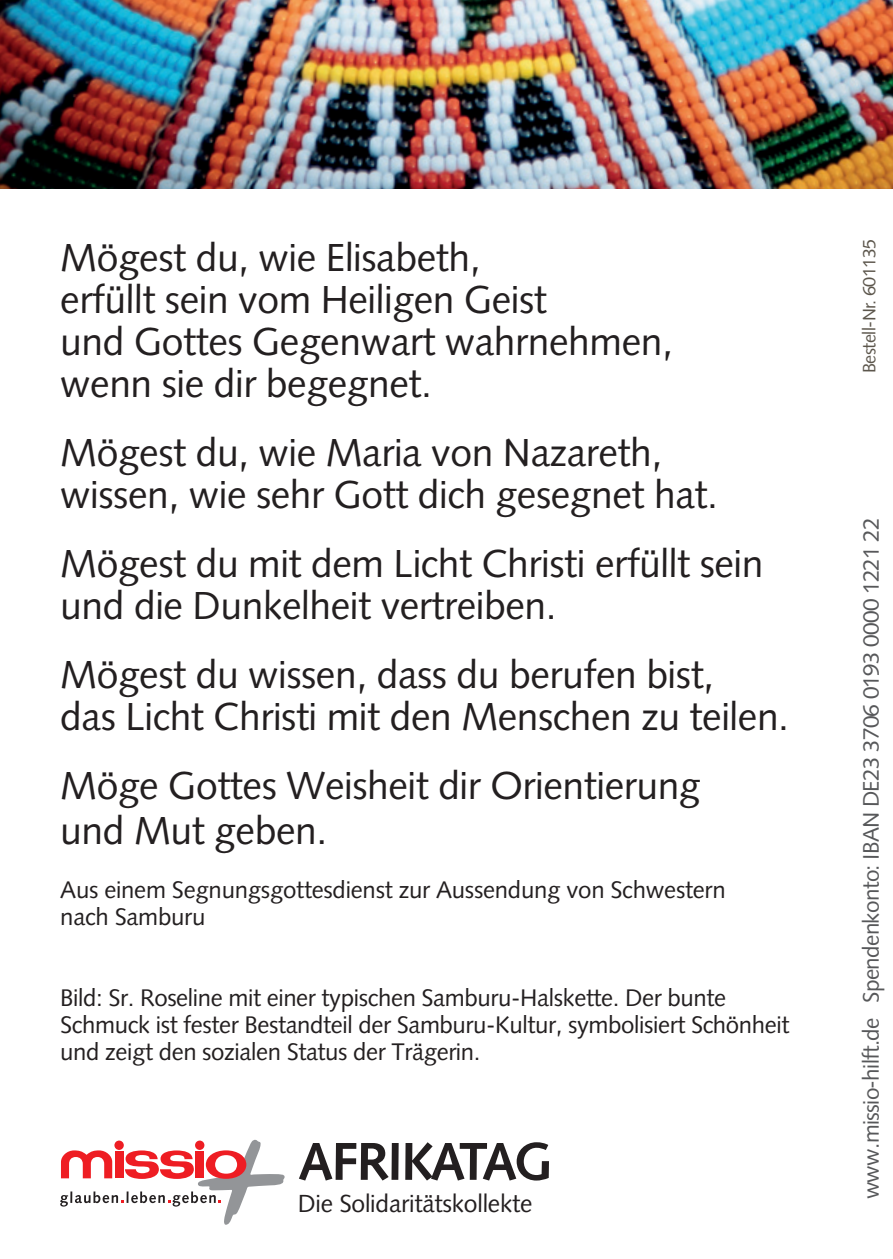
<style>
.page{position:relative;width:893px;height:1259px;background:#fff}
.page>*{position:absolute;margin:0;border:0;box-sizing:border-box;transform-origin:0 0}
.t1{font:700 53.1px "Syntax LT Pro";letter-spacing:-.05em;color:#231f20}
.t2{font:39px/42px "Syntax LT Pro";letter-spacing:-.01em;color:#231f20}
.t3{font:24.6px "Syntax LT Pro";letter-spacing:-.01em;color:#231f20}
.t4{font:24px/27px "Syntax LT Pro";letter-spacing:-.015em;color:#231f20}
.t5{font:22.5px "Syntax LT Pro";letter-spacing:-.03em;color:#57585a}
.t6{font:18px "Syntax LT Pro";letter-spacing:-.03em;color:#5c564c}
</style>
<div class="page">
<img style="left:0;top:0;width:893px;height:188px">
<svg style="left:60px;top:1139px;width:225px;height:85px"></svg>
<p class="t2" style="left:60px;top:237px;width:614px">Mögest du, wie Elisabeth,<br>erfüllt sein vom Heiligen Geist<br>und Gottes Gegenwart wahrnehmen, wenn sie dir begegnet.</p>
<p class="t2" style="left:60px;top:432px;width:659px">Mögest du, wie Maria von Nazareth, wissen, wie sehr Gott dich gesegnet hat.</p>
<p class="t2" style="left:60px;top:543px;width:705px">Mögest du mit dem Licht Christi erfüllt sein und die Dunkelheit vertreiben.</p>
<p class="t2" style="left:60px;top:654px;width:730px">Mögest du wissen, dass du berufen bist,<br>das Licht Christi mit den Menschen zu teilen.</p>
<p class="t2" style="left:60px;top:763px;width:642px;line-height:45px">Möge Gottes Weisheit dir Orientierung und Mut geben.</p>
<p class="t4" style="left:60px;top:876px;width:667px">Aus einem Segnungsgottesdienst zur Aussendung von Schwestern nach Samburu</p>
<p class="t4" style="left:60px;top:984px;width:731px">Bild: Sr. Roseline mit einer typischen Samburu-Halskette. Der bunte<br>Schmuck ist fester Bestandteil der Samburu-Kultur, symbolisiert Schönheit und zeigt den sozialen Status der Trägerin.</p>
<h1 class="t1" style="left:298px;top:1130px;width:256px">AFRIKATAG</h1>
<p class="t3" style="left:298px;top:1189px;width:236px">Die Solidaritätskollekte</p>
<p class="t6" style="left:858px;top:373px;width:136px;rotate:-90deg">Bestell-Nr. 601135</p>
<p class="t5" style="left:858px;top:1199px;width:683px;rotate:-90deg">www.missio-hilft.de Spendenkonto: IBAN DE23 3706 0193 0000 1221 22</p>
</div>
